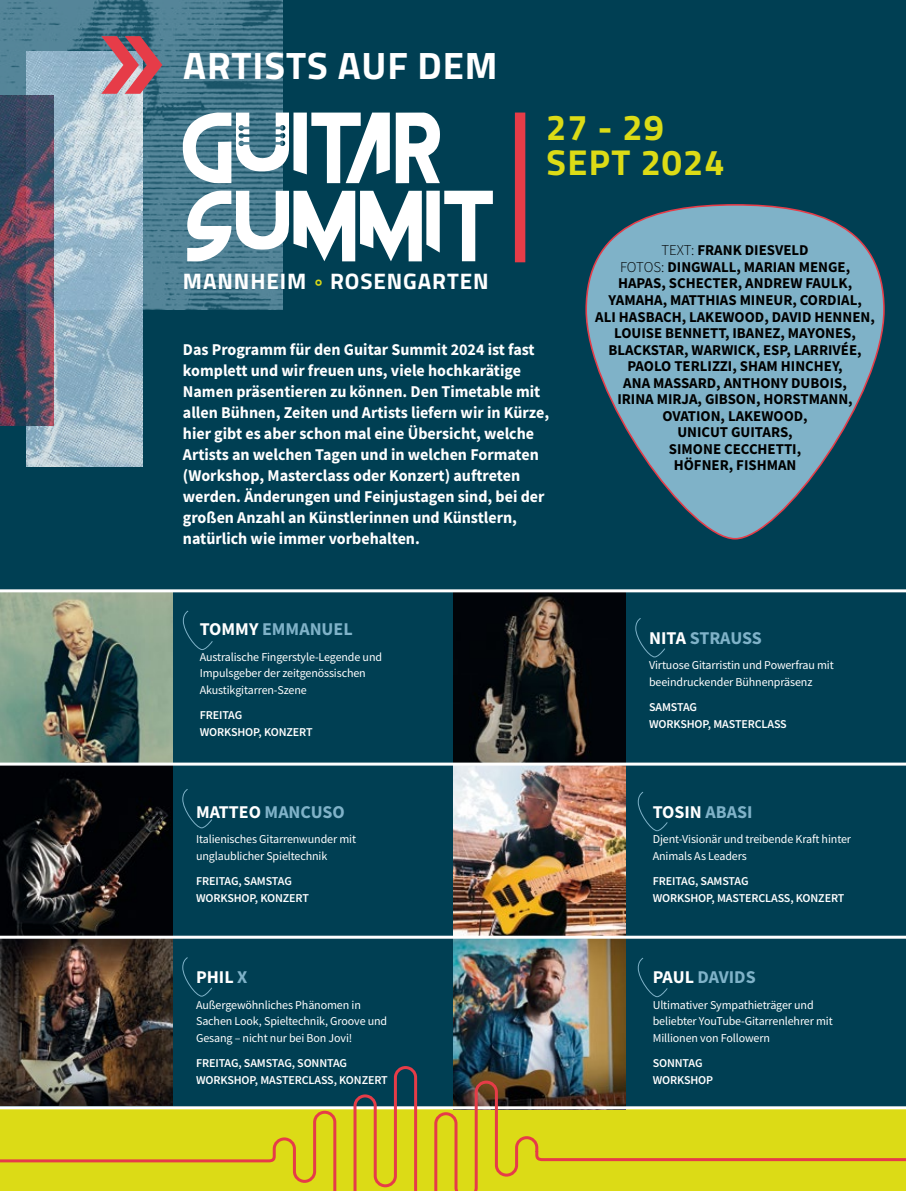
<style>
.page{position:relative;width:906px;height:1191px;background:#003f53}
.page>*{position:absolute;margin:0;border:0;box-sizing:border-box;transform-origin:0 0}
.t1{font:700 38.25px "Titillium Web";letter-spacing:.025em;color:#fff}
.t2{font:700 36px/34.5px "Titillium Web";letter-spacing:.03em;color:#dcdb16}
.t3{font:700 22.35px "Titillium Web";letter-spacing:.04em;color:#fff}
.t4{font:700 18px "Source Sans Pro";color:#7fb2c8}
.t5{font:700 18px "Source Sans Pro";color:#fff}
.t6{font:700 16.5px/21px "Source Sans Pro";color:#fff}
.t7{font:700 15px/16.5px "Source Sans Pro";color:#000;text-align:center}
.t8{font:12px/16.5px "Source Sans Pro";letter-spacing:-.01em;color:#fff}
.t9{font:600 12px/16.5px "Source Sans Pro";letter-spacing:-.01em;color:#fff}
.s1{color:#fff}
.s2{color:#7fb2c8}
.s3{font-weight:300}
</style>
<div class="page">
<svg style="left:585px;top:204px;width:300px;height:336px"></svg>
<img style="left:0;top:0;width:282px;height:310px">
<img style="left:27px;top:51px;width:115px;height:416px">
<img style="left:0;top:96px;width:54px;height:329px">
<svg style="left:396px;top:113px;width:44px;height:70px"></svg>
<svg style="left:184px;top:190px;width:309px;height:71px"></svg>
<svg style="left:183px;top:113px;width:207px;height:70px"></svg>
<div style="left:515px;top:113px;width:10px;height:149px;background:#e63c48"></div>
<svg style="left:101px;top:36px;width:61px;height:58px;background:#af6b79"></svg>
<img style="left:0;top:592px;width:172px;height:170px">
<svg style="left:182px;top:610px;width:31px;height:40px"></svg>
<img style="left:453px;top:592px;width:172px;height:170px">
<svg style="left:635px;top:618px;width:30px;height:40px"></svg>
<hr style="left:0;top:589px;width:906px;height:3px;background:#fff">
<img style="left:0;top:765px;width:172px;height:299px">
<svg style="left:182px;top:789px;width:30px;height:39px"></svg>
<img style="left:453px;top:765px;width:172px;height:170px">
<svg style="left:637px;top:792px;width:31px;height:39px"></svg>
<hr style="left:0;top:762px;width:906px;height:3px;background:#fff">
<svg style="left:182px;top:957px;width:30px;height:40px"></svg>
<img style="left:453px;top:938px;width:172px;height:126px">
<svg style="left:637px;top:957px;width:31px;height:40px"></svg>
<hr style="left:0;top:935px;width:906px;height:3px;background:#fff">
<svg style="left:0;top:1064px;width:906px;height:127px"></svg>
<h1 class="t1" style="left:183px;top:37px;width:316px">ARTISTS AUF DEM</h1>
<h2 class="t2" style="left:546px;top:108px;width:180px">27 - 29<br>SEPT 2024</h2>
<h3 class="t3" style="left:183px;top:264px;width:307px">MANNHEIM <sub>°</sub> ROSENGARTEN</h3>
<p class="t6" style="left:183px;top:338px;width:368px">Das Programm für den Guitar Summit 2024 ist fast komplett und wir freuen uns, viele hochkarätige Namen präsentieren zu können. Den Timetable mit allen Bühnen, Zeiten und Artists liefern wir in Kürze, hier gibt es aber schon mal eine Übersicht, welche Artists an welchen Tagen und in welchen Formaten (Workshop, Masterclass oder Konzert) auftreten werden. Änderungen und Feinjustagen sind, bei der großen Anzahl an Künstlerinnen und Künstlern, natürlich wie immer vorbehalten.</p>
<h3 class="t4" style="left:200px;top:617px;width:155px"><span class="s1">TOMMY</span> EMMANUEL</h3>
<p class="t8" style="left:200px;top:648px;width:184px">Australische Fingerstyle-Legende und<br>Impulsgeber der zeitgenössischen<br>Akustikgitarren-Szene</p>
<p class="t9" style="left:200px;top:707px;width:114px">FREITAG<br>WORKSHOP, KONZERT</p>
<h3 class="t4" style="left:196px;top:799px;width:150px"><span class="s1">MATTEO</span> MANCUSO</h3>
<p class="t8" style="left:196px;top:831px;width:161px">Italienisches Gitarrenwunder mit unglaublicher Spieltechnik</p>
<p class="t9" style="left:196px;top:872px;width:114px">FREITAG, SAMSTAG<br>WORKSHOP, KONZERT</p>
<h3 class="t5" style="left:196px;top:964px;width:53px">PHIL <span class="s2">X</span></h3>
<p class="t8" style="left:196px;top:996px;width:193px">Außergewöhnliches Phänomen in<br>Sachen Look, Spieltechnik, Groove und<br>Gesang – nicht nur bei Bon Jovi!</p>
<p class="t9" style="left:196px;top:1054px;width:193px">FREITAG, SAMSTAG, SONNTAG<br>WORKSHOP, MASTERCLASS, KONZERT</p>
<p class="t7" style="left:595px;top:242px;width:281px"><span class="s3">TEXT:</span> FRANK DIESVELD<br><span class="s3">FOTOS:</span> DINGWALL, MARIAN MENGE,<br>HAPAS, SCHECTER, ANDREW FAULK,<br>YAMAHA, MATTHIAS MINEUR, CORDIAL,<br>ALI HASBACH, LAKEWOOD, DAVID HENNEN,<br>LOUISE BENNETT, IBANEZ, MAYONES,<br>BLACKSTAR, WARWICK, ESP, LARRIVÉE,<br>PAOLO TERLIZZI, SHAM HINCHEY,<br>ANA MASSARD, ANTHONY DUBOIS,<br>IRINA MIRJA, GIBSON, HORSTMANN,<br>OVATION, LAKEWOOD,<br>UNICUT GUITARS,<br>SIMONE CECCHETTI,<br>HÖFNER, FISHMAN</p>
<h3 class="t4" style="left:649px;top:625px;width:114px"><span class="s1">NITA</span> STRAUSS</h3>
<p class="t8" style="left:649px;top:657px;width:186px">Virtuose Gitarristin und Powerfrau mit beeindruckender Bühnenpräsenz</p>
<p class="t9" style="left:649px;top:698px;width:139px">SAMSTAG<br>WORKSHOP, MASTERCLASS</p>
<h3 class="t5" style="left:653px;top:799px;width:101px">TOSIN <span class="s2">ABASI</span></h3>
<p class="t8" style="left:653px;top:831px;width:200px">Djent-Visionär und treibende Kraft hinter<br>Animals As Leaders</p>
<p class="t9" style="left:653px;top:872px;width:193px">FREITAG, SAMSTAG<br>WORKSHOP, MASTERCLASS, KONZERT</p>
<h3 class="t4" style="left:653px;top:964px;width:104px"><span class="s1">PAUL</span> DAVIDS</h3>
<p class="t8" style="left:653px;top:996px;width:182px">Ultimativer Sympathieträger und beliebter YouTube-Gitarrenlehrer mit<br>Millionen von Followern</p>
<p class="t9" style="left:653px;top:1054px;width:62px">SONNTAG<br>WORKSHOP</p>
</div>
